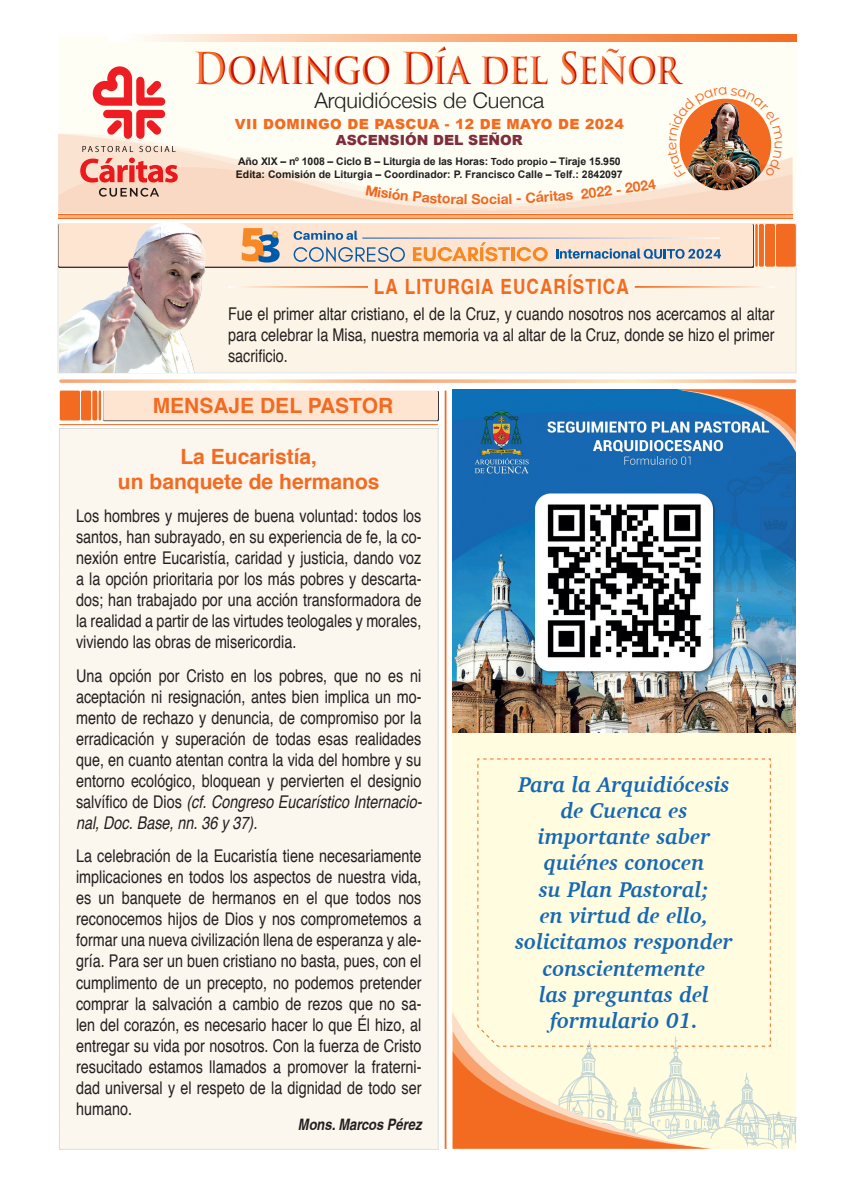
<style>
.page{position:relative;width:854px;height:1184px;background:#fff}
.page>*{position:absolute;margin:0;border:0;box-sizing:border-box;transform-origin:0 0}
.t1{font:700 43.05px "Trajan Pro";letter-spacing:-.025em;color:#f36a21;scale:.84 1}
.t2{font:italic 700 21.88px/26.2px "Charter";color:#1668b3;text-align:center}
.t3{font:300 21.53px "Helvetica Neue";color:#231f20}
.t4{font:700 21px "Helvetica";color:#f36a21}
.t5{font:700 condensed 21px "Helvetica";letter-spacing:.05em;color:#f36a21}
.t6{font:condensed 17.5px/21px "Helvetica";color:#231f20;text-align:justify}
.t7{font:italic 700 condensed 15.75px "Helvetica";color:#231f20}
.t8{font:900 14px "Arial";letter-spacing:.03em;color:#f36a21}
.t9{font:900 14px "Arial";color:#7e2e3b}
.t10{font:700 14px "Helvetica Neue";color:#f36a21}
.t11{font:700 10.5px "Arial";color:#231f20}
.s1{font-size:9.8px}
.s2{font-style:italic}
</style>
<div class="page">
<div style="left:452px;top:389px;width:343px;height:759px;background:#fffce0"></div>
<img style="left:452px;top:389px;width:343px;height:343px">
<svg style="left:675px;top:389px;width:120px;height:63px"></svg>
<svg style="left:452px;top:758px;width:345px;height:391px"></svg>
<div style="left:59px;top:428px;width:380px;height:721px;background:#fbf6ee"></div>
<hr style="left:60px;top:424px;width:377px;height:1px;background:#f36a21">
<svg style="left:103px;top:391px;width:336px;height:30px"></svg>
<div style="left:103px;top:390px;width:335px;height:30px;background:#fee5d2"></div>
<div style="left:60px;top:390px;width:20px;height:30px;background:#f36a21"></div>
<div style="left:92px;top:390px;width:5px;height:30px;background:#f36a21"></div>
<div style="left:81px;top:390px;width:10px;height:30px;background:#f36a21"></div>
<hr style="left:98px;top:390px;width:3px;height:30px;background:#f36a21">
<hr style="left:444px;top:390px;width:2px;height:758px;background:#f36a21">
<div style="left:58px;top:223px;width:738px;height:150px;background:#fcf5e7"></div>
<div style="left:58px;top:224px;width:694px;height:42px;background:#fee5d2"></div>
<div style="left:775px;top:224px;width:20px;height:42px;background:#f36a21"></div>
<div style="left:758px;top:224px;width:5px;height:42px;background:#f36a21"></div>
<div style="left:764px;top:224px;width:10px;height:42px;background:#f36a21"></div>
<hr style="left:755px;top:224px;width:2px;height:42px;background:#f36a21">
<svg style="left:144px;top:41px;width:652px;height:177px;fill:#fffef5"></svg>
<svg style="left:198px;top:43px;width:487px;height:23px;fill:#fffef5"></svg>
<svg style="left:144px;top:35px;width:652px;height:6px"></svg>
<hr style="left:58px;top:214px;width:734px;height:4px;background:#f9b081">
<svg style="left:61px;top:379px;width:733px;height:4px"></svg>
<img style="left:59px;top:218px;width:147px;height:155px">
<svg style="left:242px;top:228px;width:37px;height:34px"></svg>
<svg style="left:556px;top:248px;width:164px;height:11px"></svg>
<svg style="left:293px;top:246px;width:111px;height:16px"></svg>
<svg style="left:413px;top:242px;width:96px;height:19px"></svg>
<hr style="left:511px;top:247px;width:3px;height:14px;background:#f68926">
<svg style="left:516px;top:247px;width:31px;height:14px"></svg>
<svg style="left:293px;top:230px;width:64px;height:10px"></svg>
<hr style="left:362px;top:237px;width:357px;height:1px;background:#fff">
<hr style="left:228px;top:286px;width:140px;height:2px;background:#fff">
<hr style="left:634px;top:286px;width:140px;height:2px;background:#fff">
<svg style="left:58px;top:66px;width:734px;height:149px"></svg>
<h1 class="t1" style="left:194px;top:41px;width:580px">Domingo Día del Señor</h1>
<p class="t3" style="left:314px;top:83px;width:231px">Arquidiócesis de Cuenca</p>
<p class="t8" style="left:235px;top:114px;width:390px">VII DOMINGO DE PASCUA - 12 DE MAYO DE 2024</p>
<p class="t9" style="left:336px;top:130px;width:188px">ASCENSIÓN DEL SEÑOR</p>
<p class="t11" style="left:238px;top:154px;width:384px">Año XIX – nº 1008 – Ciclo B – Liturgia de las Horas: <span class="s1">Todo propio</span> – Tiraje 15.950</p>
<p class="t11" style="left:236px;top:167px;width:388px">Edita: Comisión de Liturgia – Coordinador: P. Francisco Calle – Telf.: 2842097</p>
<p class="t10" style="left:471px;top:188px;width:19px">So</p>
<p class="t5" style="left:374px;top:274px;width:256px">LA LITURGIA EUCARÍSTICA</p>
<p class="t6" style="left:228px;top:303px;width:548px">Fue el primer altar cristiano, el de la Cruz, y cuando nosotros nos acercamos al altar para celebrar la Misa, nuestra memoria va al altar de la Cruz, donde se hizo el primer sacrificio.</p>
<p class="t4" style="left:153px;top:389px;width:242px">MENSAJE DEL PASTOR</p>
<p class="t4" style="left:180px;top:439px;width:138px">La Eucaristía,</p>
<p class="t4" style="left:118px;top:464px;width:263px">un banquete de hermanos</p>
<p class="t6" style="left:76px;top:505px;width:347px">Los hombres y mujeres de buena voluntad: todos los santos, han subrayado, en su experiencia de fe, la co&shy;nexión entre Eucaristía, caridad y justicia, dando voz a la opción prioritaria por los más pobres y descarta&shy;dos; han trabajado por una acción transformadora de la realidad a partir de las virtudes teologales y morales, viviendo las obras de misericordia.</p>
<p class="t6" style="left:76px;top:664px;width:350px;text-align:left">Una opción por Cristo en los pobres, que no es ni aceptación ni resignación, antes bien implica un mo&shy;mento de rechazo y denuncia, de compromiso por la erradicación y superación de todas esas realidades que, en cuanto atentan contra la vida del hombre y su entorno ecológico, bloquean y pervierten el designio s a l v í fi c o d e D i o s <span class="s2">(cf.Congreso Eucarístico Internacio&shy;nal,Doc.Base,nn.36 y 37).</span></p>
<p class="t6" style="left:76px;top:845px;width:347px">La celebración de la Eucaristía tiene necesariamente implicaciones en todos los aspectos de nuestra vida, es un banquete de hermanos en el que todos nos reconocemos hijos de Dios y nos comprometemos a formar una nueva civilización llena de esperanza y ale&shy;gría. Para ser un buen cristiano no basta, pues, con el cumplimento de un precepto, no podemos pretender comprar la salvación a cambio de rezos que no sa&shy;len del corazón, es necesario hacer lo que Él hizo, al entregar su vida por nosotros. Con la fuerza de Cristo resucitado estamos llamados a promover la fraterni&shy;dad universal y el respeto de la dignidad de todo ser humano.</p>
<p class="t7" style="left:298px;top:1114px;width:128px">Mons.Marcos Pérez</p>
<p class="t2" style="left:518px;top:770px;width:212px">Para la Arquidiócesis</p>
<p class="t2" style="left:515px;top:797px;width:219px">de Cuenca es importante saber quiénes conocen<br>su Plan Pastoral;<br>en virtud de ello, solicitamos responder conscientemente<br>las preguntas del formulario 01.</p>
</div>
